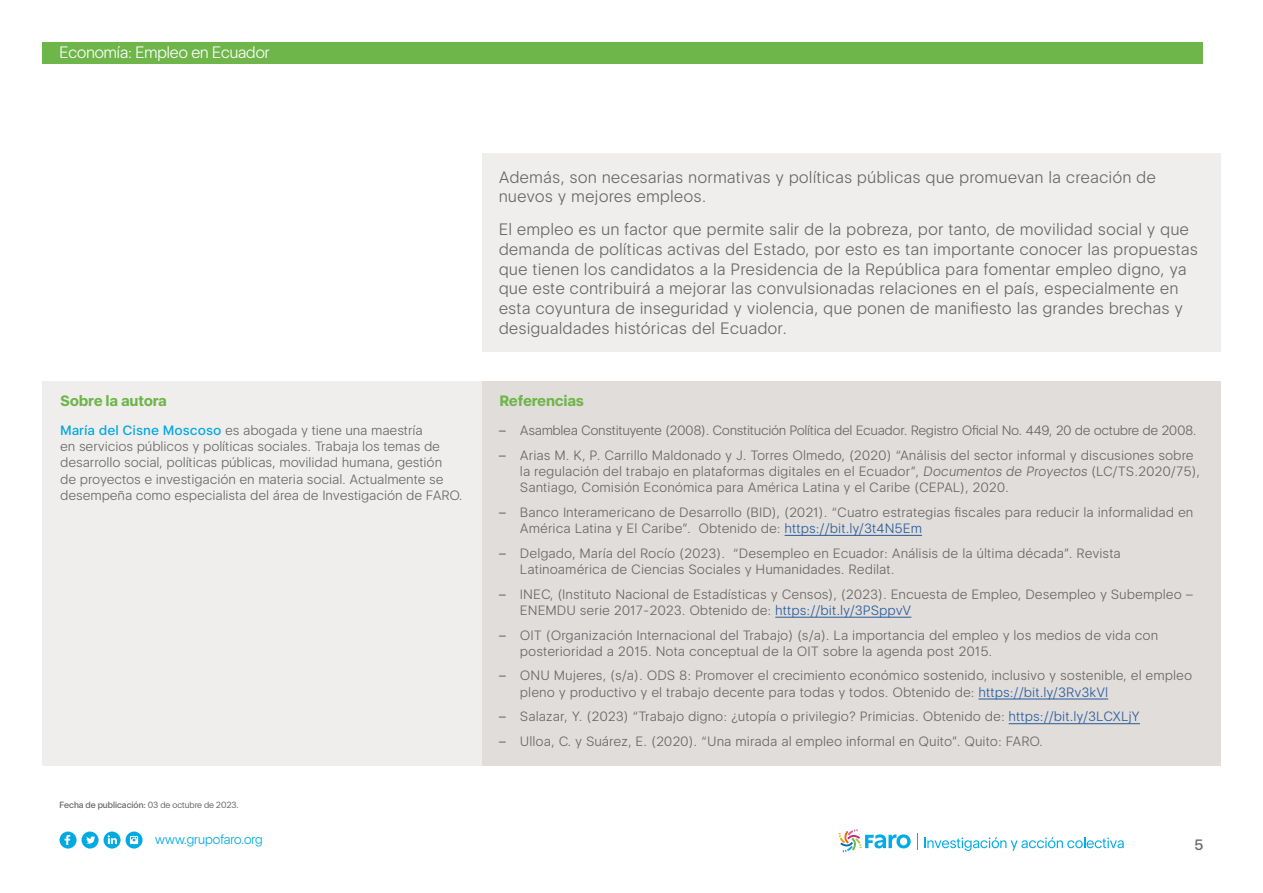
<style>
.page{position:relative;width:1263px;height:893px;background:#fff}
.page>*{position:absolute;margin:0;border:0;box-sizing:border-box;transform-origin:0 0}
.t1{font:300 16.5px/19.8px "Eloquia Text";color:#666}
.t2{font:300 16.5px "Eloquia Display";color:#fff}
.t3{font:700 15px "Eloquia Text";letter-spacing:-.02em;color:#6eb54a}
.t4{font:500 15px "Eloquia Text";color:#666}
.t5{font:300 13.5px/16.2px "Eloquia Text";color:#666}
.t6{font:300 13.5px "Eloquia Text";letter-spacing:-.03em;color:#666}
.t7{font:300 13.5px "Eloquia Display";color:#00a9e0}
.t8{font:500 9px "Eloquia Display";color:#666}
.s1{font-weight:500;color:#00a9e0}
.s2{font-weight:400}
.s3{font-style:italic}
.s4{color:#275b9b}
</style>
<div class="page">
<div style="left:43px;top:43px;width:1160px;height:21px;background:#6eb54a"></div>
<svg style="left:917px;top:833px;width:1px;height:16px"></svg>
<svg style="left:924px;top:837px;width:200px;height:14px"></svg>
<svg style="left:839px;top:829px;width:72px;height:23px"></svg>
<svg style="left:60px;top:831px;width:83px;height:17px"></svg>
<div style="left:482px;top:381px;width:738px;height:384px;background:#e1dddb"></div>
<div style="left:43px;top:381px;width:439px;height:384px;background:#f0eeed"></div>
<div style="left:482px;top:153px;width:738px;height:199px;background:#f0eeed"></div>
<hr style="left:784px;top:535px;width:138px;height:1px;background:#275b9b">
<hr style="left:775px;top:617px;width:136px;height:1px;background:#275b9b">
<hr style="left:978px;top:699px;width:130px;height:1px;background:#275b9b">
<hr style="left:1009px;top:723px;width:131px;height:1px;background:#275b9b">
<p class="t2" style="left:60px;top:43px;width:212px">Economía: Empleo en Ecuador</p>
<p class="t3" style="left:60px;top:392px;width:108px">Sobre la autora</p>
<p class="t5" style="left:60px;top:422px;width:404px"><span class="s1">María del Cisne Moscoso</span> es abogada y tiene una maestría<br>en servicios públicos y políticas sociales. Trabaja los temas de desarrollo social, políticas públicas, movilidad humana, gestión<br>de proyectos e investigación en materia social. Actualmente se desempeña como especialista del área de Investigación de FARO.</p>
<p class="t8" style="left:60px;top:799px;width:181px">Fecha de publicación: <span class="s2">03 de octubre de 2023.</span></p>
<p class="t7" style="left:155px;top:832px;width:109px">www.grupofaro.org</p>
<p class="t1" style="left:499px;top:167px;width:659px">Además, son necesarias normativas y políticas públicas que promuevan la creación de nuevos y mejores empleos.</p>
<p class="t1" style="left:499px;top:219px;width:701px">El empleo es un factor que permite salir de la pobreza, por tanto, de movilidad social y que demanda de políticas activas del Estado, por esto es tan importante conocer las propuestas que tienen los candidatos a la Presidencia de la República para fomentar empleo digno, ya que este contribuirá a mejorar las convulsionadas relaciones en el país, especialmente en esta coyuntura de inseguridad y violencia, que ponen de manifiesto las grandes brechas y desigualdades históricas del Ecuador.</p>
<p class="t3" style="left:499px;top:392px;width:86px">Referencias</p>
<p class="t6" style="left:499px;top:422px;width:699px"><span class="s2">–</span> Asamblea Constituyente (2008). Constitución Política del Ecuador. Registro Oficial No. 449, 20 de octubre de 2008.</p>
<p class="t5" style="left:520px;top:447px;width:682px;text-indent:-21px"><span class="s2">–</span> Arias M. K, P. Carrillo Maldonado y J. Torres Olmedo, (2020) “Análisis del sector informal y discusiones sobre la regulación del trabajo en plataformas digitales en el Ecuador”, <span class="s3">Documentos de Proyectos</span> (LC/TS.2020/75),<br>Santiago, Comisión Económica para América Latina y el Caribe (CEPAL), 2020.</p>
<p class="t5" style="left:520px;top:504px;width:675px;text-indent:-21px"><span class="s2">–</span> Banco Interamericano de Desarrollo (BID), (2021). “Cuatro estrategias fiscales para reducir la informalidad en<br>América Latina y El Caribe”. Obtenido de: <span class="s4">https://bit.ly/3t4N5Em</span></p>
<p class="t5" style="left:520px;top:545px;width:602px;text-indent:-21px"><span class="s2">–</span> Delgado, María del Rocío (2023). “Desempleo en Ecuador: Análisis de la última década”. Revista<br>Latinoamérica de Ciencias Sociales y Humanidades. Redilat.</p>
<p class="t5" style="left:520px;top:586px;width:674px;text-indent:-21px"><span class="s2">–</span> INEC, (Instituto Nacional de Estadísticas y Censos), (2023). Encuesta de Empleo, Desempleo y Subempleo –<br>ENEMDU serie 2017-2023. Obtenido de: <span class="s4">https://bit.ly/3PSppvV</span></p>
<p class="t5" style="left:520px;top:627px;width:640px;text-indent:-21px"><span class="s2">–</span> OIT (Organización Internacional del Trabajo) (s/a). La importancia del empleo y los medios de vida con posterioridad a 2015. Nota conceptual de la OIT sobre la agenda post 2015.</p>
<p class="t5" style="left:520px;top:668px;width:674px;text-indent:-21px"><span class="s2">–</span> ONU Mujeres, (s/a). ODS 8: Promover el crecimiento económico sostenido, inclusivo y sostenible, el empleo pleno y productivo y el trabajo decente para todas y todos. Obtenido de: <span class="s4">https://bit.ly/3Rv3kVl</span></p>
<p class="t5" style="left:499px;top:708px;width:643px"><span class="s2">–</span> Salazar, Y. (2023) “Trabajo digno: ¿utopía o privilegio? Primicias. Obtenido de: <span class="s4">https://bit.ly/3LCXLjY</span></p>
<p class="t5" style="left:499px;top:733px;width:546px"><span class="s2">–</span> Ulloa, C. y Suárez, E. (2020). “Una mirada al empleo informal en Quito”. Quito: FARO.</p>
<p class="t4" style="left:1194px;top:836px;width:11px">5</p>
</div>
